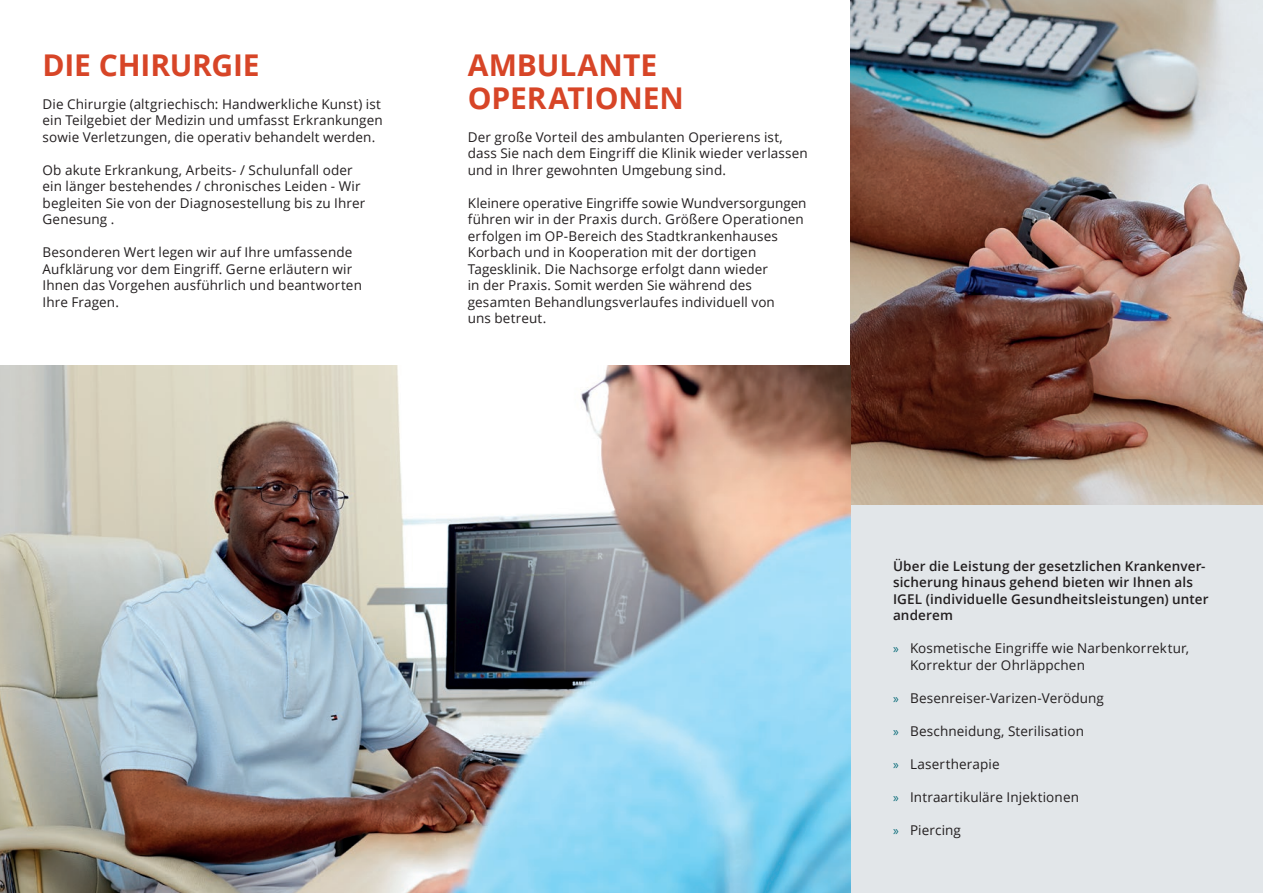
<style>
.page{position:relative;width:1263px;height:893px;background:#fff}
.page>*{position:absolute;margin:0;border:0;box-sizing:border-box;transform-origin:0 0}
.t1{font:700 30px/33px "Open Sans";letter-spacing:-.005em;color:#d74527}
.t2{font:13.5px/16.5px "Open Sans";letter-spacing:.01em;color:#231f20}
.t3{font:600 13.5px/16.5px "Open Sans";letter-spacing:.01em;color:#231f20}
.s1{font-family:"Myriad Pro";color:#016775}
</style>
<div class="page">
<div style="left:850px;top:0;width:413px;height:893px;background:#e2e6e9"></div>
<img style="left:850px;top:0;width:413px;height:505px">
<img style="left:0;top:366px;width:850px;height:527px">
<h1 class="t1" style="left:43px;top:47px;width:219px">DIE CHIRURGIE</h1>
<p class="t2" style="left:43px;top:95px;width:342px">Die Chirurgie (altgriechisch: Handwerkliche Kunst) ist ein Teilgebiet der Medizin und umfasst Erkrankungen sowie Verletzungen, die operativ behandelt werden.</p>
<p class="t2" style="left:43px;top:161px;width:324px">Ob akute Erkrankung, Arbeits- / Schulunfall oder ein länger bestehendes / chronisches Leiden - Wir begleiten Sie von der Diagnosestellung bis zu Ihrer Genesung .</p>
<p class="t2" style="left:43px;top:243px;width:321px">Besonderen Wert legen wir auf Ihre umfassende Aufklärung vor dem Eingriff. Gerne erläutern wir Ihnen das Vorgehen ausführlich und beantworten Ihre Fragen.</p>
<h1 class="t1" style="left:468px;top:47px;width:218px">AMBULANTE<br>OPERATIONEN</h1>
<p class="t2" style="left:468px;top:128px;width:342px">Der große Vorteil des ambulanten Operierens ist, dass Sie nach dem Eingriff die Klinik wieder verlassen und in Ihrer gewohnten Umgebung sind.</p>
<p class="t2" style="left:468px;top:194px;width:340px">Kleinere operative Eingriffe sowie Wundversorgungen führen wir in der Praxis durch. Größere Operationen erfolgen im OP-Bereich des Stadtkrankenhauses Korbach und in Kooperation mit der dortigen Tagesklinik. Die Nachsorge erfolgt dann wieder<br>in der Praxis. Somit werden Sie während des gesamten Behandlungsverlaufes individuell von<br>uns betreut.</p>
<p class="t3" style="left:893px;top:557px;width:317px">Über die Leistung der gesetzlichen Krankenver&shy;sicherung hinaus gehend bieten wir Ihnen als IGEL (individuelle Gesundheitsleistungen) unter anderem</p>
<p class="t2" style="left:910px;top:640px;width:281px;text-indent:-17px"><span class="s1">»</span> Kosmetische Eingriffe wie Narbenkorrektur,<br>Korrektur der Ohrläppchen</p>
<p class="t2" style="left:893px;top:689px;width:212px"><span class="s1">»</span> Besenreiser-Varizen-Verödung</p>
<p class="t2" style="left:893px;top:722px;width:192px"><span class="s1">»</span> Beschneidung, Sterilisation</p>
<p class="t2" style="left:893px;top:755px;width:108px"><span class="s1">»</span> Lasertherapie</p>
<p class="t2" style="left:893px;top:788px;width:188px"><span class="s1">»</span> Intraartikuläre Injektionen</p>
<p class="t2" style="left:893px;top:821px;width:69px"><span class="s1">»</span> Piercing</p>
</div>
